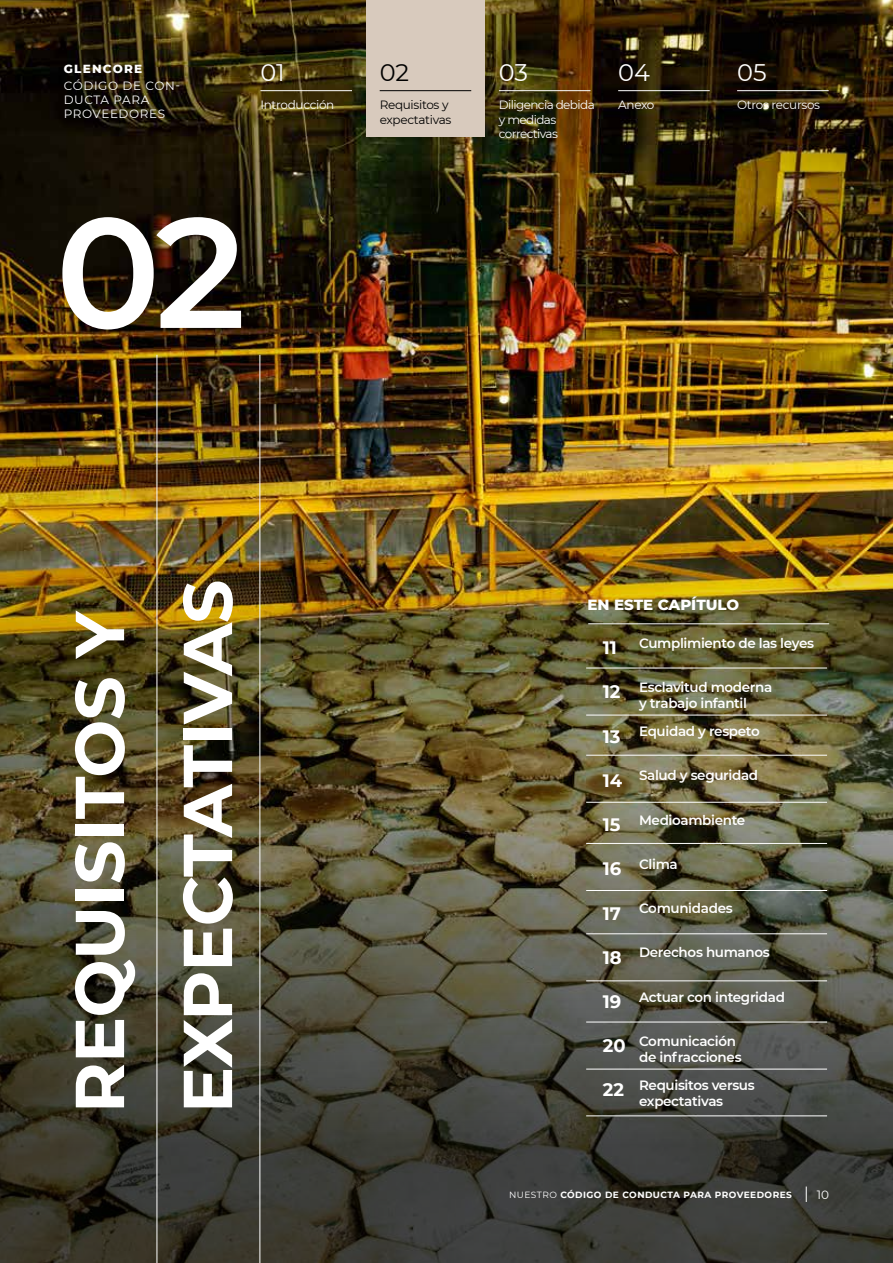
<style>
.page{position:relative;width:893px;height:1263px;background:#fff}
.page>*{position:absolute;margin:0;border:0;box-sizing:border-box;transform-origin:0 0}
.t1{font:600 156px "Montserrat";color:#fff}
.t2{font:700 69px/108px "Montserrat";letter-spacing:-.01em;color:#fff}
.t3{font:24px "Montserrat";color:#fff}
.t4{font:24px "Montserrat";color:#000}
.t5{font:800 15px "Montserrat";color:#fff}
.t6{font:600 13.5px/16.2px "Montserrat";letter-spacing:-.025em;color:#fff}
.t7{font:12px/14.4px "Montserrat";letter-spacing:-.05em;color:#fff}
.t8{font:12px "Montserrat";letter-spacing:-.025em;color:#fff}
.t9{font:12px/14.4px "Montserrat";letter-spacing:.05em;color:#fff}
.t10{font:12px/14.4px "Montserrat";letter-spacing:-.025em;color:#000}
.t11{font:800 12px "Montserrat";letter-spacing:.1em;color:#fff}
.t12{font:700 9px "Montserrat";letter-spacing:.05em;color:#fff}
.s1{font-weight:700;font-size:18px}
.s2{font-weight:400}
</style>
<div class="page">
<img style="left:0;top:0;width:893px;height:489px">
<img style="left:0;top:489px;width:893px;height:774px">
<hr style="left:157px;top:355px;width:1px;height:908px;background:#fff">
<hr style="left:259px;top:355px;width:1px;height:908px;background:#fff">
<hr style="left:588px;top:623px;width:241px;height:1px;background:#fff">
<hr style="left:586px;top:668px;width:241px;height:1px;background:#fff">
<hr style="left:586px;top:715px;width:241px;height:1px;background:#fff">
<hr style="left:586px;top:755px;width:241px;height:1px;background:#fff">
<hr style="left:586px;top:802px;width:241px;height:1px;background:#fff">
<hr style="left:586px;top:843px;width:241px;height:1px;background:#fff">
<hr style="left:586px;top:890px;width:241px;height:1px;background:#fff">
<hr style="left:586px;top:933px;width:241px;height:1px;background:#fff">
<hr style="left:586px;top:980px;width:241px;height:1px;background:#fff">
<hr style="left:586px;top:1022px;width:241px;height:1px;background:#fff">
<hr style="left:586px;top:1069px;width:241px;height:1px;background:#fff">
<hr style="left:586px;top:1115px;width:241px;height:1px;background:#fff">
<div style="left:366px;top:0;width:119px;height:136px;background:#d8cabd"></div>
<svg style="left:806px;top:1186px;width:1px;height:16px"></svg>
<hr style="left:737px;top:90px;width:92px;height:1px;background:#fff">
<hr style="left:618px;top:90px;width:92px;height:1px;background:#fff">
<hr style="left:499px;top:90px;width:91px;height:1px;background:#fff">
<hr style="left:260px;top:90px;width:92px;height:1px;background:#fff">
<hr style="left:380px;top:90px;width:91px;height:1px;background:#000">
<p class="t11" style="left:64px;top:60px;width:80px">GLENCORE</p>
<p class="t9" style="left:64px;top:78px;width:118px">CÓDIGO DE CON-<br>DUCTA PARA<br>PROVEEDORES</p>
<h3 class="t3" style="left:260px;top:56px;width:26px">01</h3>
<p class="t8" style="left:260px;top:97px;width:75px">Introducción</p>
<h1 class="t1" style="left:56px;top:162px;width:192px">02</h1>
<h3 class="t4" style="left:380px;top:56px;width:31px">02</h3>
<p class="t10" style="left:380px;top:98px;width:73px">Requisitos y expectativas</p>
<h3 class="t3" style="left:499px;top:56px;width:31px">03</h3>
<p class="t7" style="left:499px;top:98px;width:97px">Diligencia debida y medidas correctivas</p>
<h3 class="t3" style="left:618px;top:56px;width:33px">04</h3>
<p class="t8" style="left:618px;top:97px;width:38px">Anexo</p>
<h3 class="t3" style="left:737px;top:56px;width:31px">05</h3>
<p class="t8" style="left:737px;top:97px;width:85px">Otros recursos</p>
<h2 class="t2" style="left:42px;top:1113px;width:535px;rotate:-90deg">REQUISITOS Y<br>EXPECTATIVAS</h2>
<p class="t5" style="left:587px;top:594px;width:153px">EN ESTE CAPÍTULO</p>
<p class="t6" style="left:603px;top:634px;width:213px"><span class="s1">11</span> Cumplimiento de las leyes</p>
<p class="t6" style="left:639px;top:678px;width:135px;text-indent:-36px"><span class="s1">12</span> Esclavitud moderna y trabajo infantil</p>
<p class="t6" style="left:603px;top:723px;width:158px"><span class="s1">13</span> Equidad y respeto</p>
<p class="t6" style="left:603px;top:767px;width:157px"><span class="s1">14</span> Salud y seguridad</p>
<p class="t6" style="left:603px;top:811px;width:144px"><span class="s1">15</span> Medioambiente</p>
<p class="t6" style="left:603px;top:855px;width:76px"><span class="s1">16</span> Clima</p>
<p class="t6" style="left:603px;top:899px;width:131px"><span class="s1">17</span> Comunidades</p>
<p class="t6" style="left:603px;top:944px;width:168px"><span class="s1">18</span> Derechos humanos</p>
<p class="t6" style="left:603px;top:988px;width:184px"><span class="s1">19</span> Actuar con integridad</p>
<p class="t6" style="left:639px;top:1032px;width:104px;text-indent:-36px"><span class="s1">20</span> Comunicación de infracciones</p>
<p class="t6" style="left:603px;top:1076px;width:153px;text-align:center"><span class="s1">22</span> Requisitos versus expectativas</p>
<p class="t12" style="left:509px;top:1188px;width:284px"><span class="s2">NUESTRO</span> CÓDIGO DE CONDUCTA PARA PROVEEDORES</p>
<p class="t8" style="left:817px;top:1186px;width:14px">10</p>
</div>
